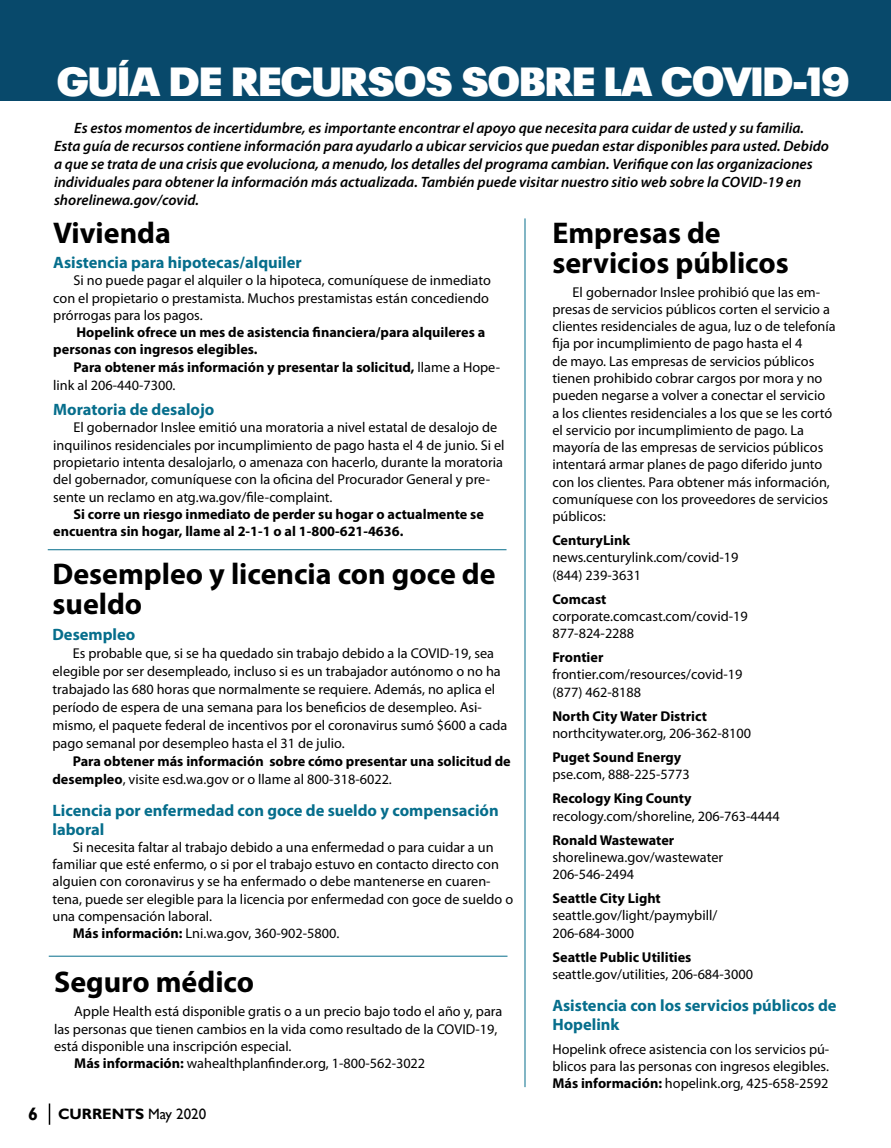
<style>
.page{position:relative;width:891px;height:1148px;background:#fff}
.page>*{position:absolute;margin:0;border:0;box-sizing:border-box;transform-origin:0 0}
.t1{font:900 40.5px "Plak LT";color:#fff}
.t2{font:700 30px/30px "Myriad Pro";color:#000}
.t3{font:700 16.5px/18.8px "Myriad Pro";color:#066e8c}
.t4{font:italic 600 15px/18px "Myriad Pro";color:#000}
.t5{font:700 15px "Gill Sans";color:#000}
.t6{font:14.25px/17.2px "Myriad Pro";color:#000}
.t7{font:700 14.25px/17.2px "Myriad Pro";color:#000}
.s1{font-weight:400}
.s2{font-weight:700}
.s3{font-size:18px}
</style>
<div class="page">
<div style="left:0;top:0;width:891px;height:100px;background:#08496b"></div>
<hr style="left:525px;top:218px;width:1px;height:869px;background:#066e8c">
<hr style="left:48px;top:549px;width:459px;height:1px;background:#066e8c">
<hr style="left:49px;top:955px;width:459px;height:1px;background:#066e8c">
<svg style="left:49px;top:1103px;width:1px;height:21px"></svg>
<h1 class="t1" style="left:57px;top:58px;width:794px">GUÍA DE RECURSOS SOBRE LA COVID-19</h1>
<p class="t4" style="left:54px;top:119px;width:777px;text-indent:20px">Es estos momentos de incertidumbre, es importante encontrar el apoyo que necesita para cuidar de usted y su familia.<br>Esta guía de recursos contiene información para ayudarlo a ubicar servicios que puedan estar disponibles para usted. Debido a que se trata de una crisis que evoluciona, a menudo, los detalles del programa cambian. Verifique con las organizaciones individuales para obtener la información más actualizada. También puede visitar nuestro sitio web sobre la COVID-19 en shorelinewa.gov/covid.</p>
<h2 class="t2" style="left:53px;top:216px;width:119px">Vivienda</h2>
<p class="t3" style="left:53px;top:253px;width:250px">Asistencia para hipotecas/alquiler</p>
<p class="t6" style="left:53px;top:272px;width:439px;text-indent:20px">Si no puede pagar el alquiler o la hipoteca, comuníquese de inmediato con el propietario o prestamista. Muchos prestamistas están concediendo prórrogas para los pagos.</p>
<p class="t7" style="left:53px;top:323px;width:434px;text-indent:23px">Hopelink ofrece un mes de asistencia financiera/para alquileres a personas con ingresos elegibles.</p>
<p class="t7" style="left:53px;top:357px;width:448px;line-height:18px;text-indent:20px">Para obtener más información y presentar la solicitud, <span class="s1">llame a Hope&shy;link al 206-440-7300.</span></p>
<p class="t3" style="left:53px;top:400px;width:163px">Moratoria de desalojo</p>
<p class="t6" style="left:53px;top:419px;width:453px;text-indent:20px">El gobernador Inslee emitió una moratoria a nivel estatal de desalojo de inquilinos residenciales por incumplimiento de pago hasta el 4 de junio. Si el propietario intenta desalojarlo, o amenaza con hacerlo, durante la moratoria del gobernador, comuníquese con la oficina del Procurador General y pre&shy;sente un reclamo en atg.wa.gov/file-complaint.</p>
<p class="t7" style="left:53px;top:505px;width:432px;text-indent:20px">Si corre un riesgo inmediato de perder su hogar o actualmente se encuentra sin hogar, llame al 2-1-1 o al 1-800-621-4636.</p>
<h2 class="t2" style="left:52px;top:558px;width:445px">Desempleo y licencia con goce de sueldo</h2>
<p class="t3" style="left:52px;top:624px;width:84px">Desempleo</p>
<p class="t6" style="left:53px;top:643px;width:456px;line-height:18px;text-indent:20px">Es probable que, si se ha quedado sin trabajo debido a la COVID-19, sea elegible por ser desempleado, incluso si es un trabajador autónomo o no ha trabajado las 680 horas que normalmente se requiere. Además, no aplica el período de espera de una semana para los beneficios de desempleo. Asi&shy;mismo, el paquete federal de incentivos por el coronavirus sumó $600 a cada pago semanal por desempleo hasta el 31 de julio.</p>
<p class="t7" style="left:53px;top:751px;width:460px;line-height:18px;text-indent:20px">Para obtener más información sobre cómo presentar una solicitud de desempleo<span class="s1">, visite esd.wa.gov or o llame al 800-318-6022.</span></p>
<p class="t3" style="left:52px;top:800px;width:448px">Licencia por enfermedad con goce de sueldo y compensación laboral</p>
<p class="t6" style="left:73px;top:838px;width:422px">Si necesita faltar al trabajo debido a una enfermedad o para cuidar a un</p>
<p class="t6" style="left:53px;top:855px;width:448px">familiar que esté enfermo, o si por el trabajo estuvo en contacto directo con</p>
<p class="t6" style="left:53px;top:872px;width:440px">alguien con coronavirus y se ha enfermado o debe mantenerse en cuaren-</p>
<p class="t6" style="left:53px;top:890px;width:462px">tena, puede ser elegible para la licencia por enfermedad con goce de sueldo o</p>
<p class="t6" style="left:53px;top:907px;width:161px">una compensación laboral.</p>
<p class="t6" style="left:73px;top:924px;width:268px"><span class="s2">Más información:</span> Lni.wa.gov, 360-902-5800.</p>
<h2 class="t2" style="left:54px;top:966px;width:202px">Seguro médico</h2>
<p class="t6" style="left:74px;top:1002px;width:430px">Apple Health está disponible gratis o a un precio bajo todo el año y, para</p>
<p class="t6" style="left:54px;top:1019px;width:445px">las personas que tienen cambios en la vida como resultado de la COVID-19,</p>
<p class="t6" style="left:54px;top:1037px;width:239px">está disponible una inscripción especial.</p>
<p class="t6" style="left:74px;top:1054px;width:353px"><span class="s2">Más información:</span> wahealthplanfinder.org, 1-800-562-3022</p>
<h2 class="t2" style="left:552px;top:216px;width:238px">Empresas de servicios públicos</h2>
<p class="t6" style="left:552px;top:283px;width:285px;text-indent:20px">El gobernador Inslee prohibió que las em&shy;presas de servicios públicos corten el servicio a clientes residenciales de agua, luz o de telefonía fija por incumplimiento de pago hasta el 4<br>de mayo. Las empresas de servicios públicos tienen prohibido cobrar cargos por mora y no pueden negarse a volver a conectar el servicio<br>a los clientes residenciales a los que se les cortó el servicio por incumplimiento de pago. La mayoría de las empresas de servicios públicos intentará armar planes de pago diferido junto con los clientes. Para obtener más información, comuníquese con los proveedores de servicios públicos:</p>
<p class="t7" style="left:552px;top:531px;width:79px">CenturyLink</p>
<p class="t6" style="left:552px;top:549px;width:188px">news.centurylink.com/covid-19 (844) 239-3631</p>
<p class="t7" style="left:552px;top:590px;width:56px">Comcast</p>
<p class="t6" style="left:552px;top:607px;width:197px">corporate.comcast.com/covid-19<br>877-824-2288</p>
<p class="t7" style="left:552px;top:648px;width:53px">Frontier</p>
<p class="t6" style="left:552px;top:666px;width:191px">frontier.com/resources/covid-19 (877) 462-8188</p>
<p class="t7" style="left:552px;top:707px;width:156px">North City Water District</p>
<p class="t6" style="left:552px;top:724px;width:200px">northcitywater.org, 206-362-8100</p>
<p class="t7" style="left:552px;top:748px;width:131px">Puget Sound Energy</p>
<p class="t6" style="left:552px;top:765px;width:139px">pse.com, 888-225-5773</p>
<p class="t7" style="left:552px;top:789px;width:141px">Recology King County</p>
<p class="t6" style="left:552px;top:807px;width:229px">recology.com/shoreline, 206-763-4444</p>
<p class="t7" style="left:552px;top:830px;width:123px">Ronald Wastewater</p>
<p class="t6" style="left:552px;top:848px;width:172px">shorelinewa.gov/wastewater<br>206-546-2494</p>
<p class="t7" style="left:552px;top:889px;width:110px">Seattle City Light</p>
<p class="t6" style="left:552px;top:906px;width:166px">seattle.gov/light/paymybill/<br>206-684-3000</p>
<p class="t7" style="left:552px;top:947px;width:141px">Seattle Public Utilities</p>
<p class="t6" style="left:552px;top:965px;width:202px">seattle.gov/utilities, 206-684-3000</p>
<p class="t3" style="left:552px;top:995px;width:286px">Asistencia con los servicios públicos de<br>Hopelink</p>
<p class="t6" style="left:552px;top:1040px;width:278px;text-align:justify">Hopelink ofrece asistencia con los servicios pú&shy;blicos para las personas con ingresos elegibles.<br><span class="s2">Más información:</span> hopelink.org, 425-658-2592</p>
<p class="t5" style="left:28px;top:1104px;width:180px"><span class="s3">6</span> CURRENTS <span class="s1">May 2020</span></p>
</div>
